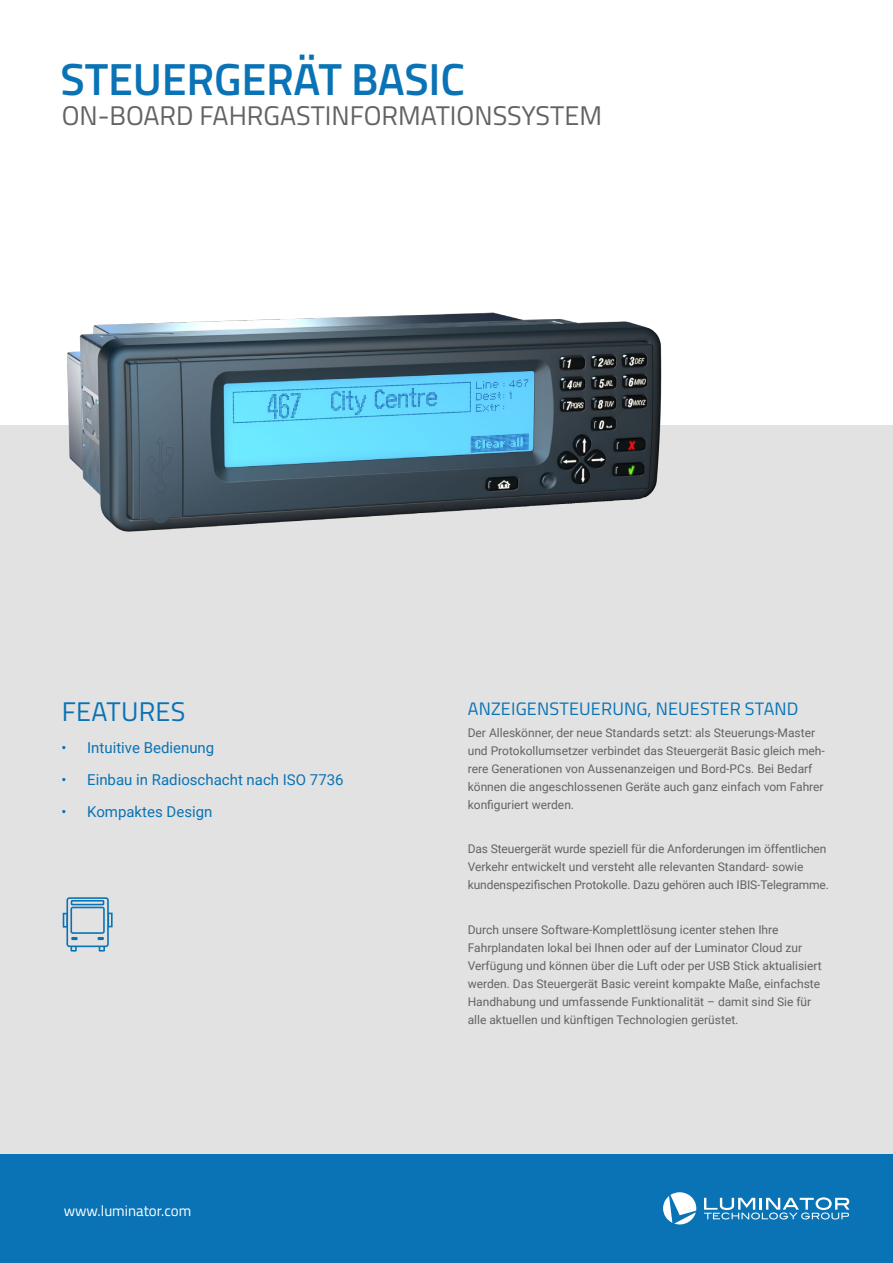
<style>
.page{position:relative;width:893px;height:1263px;background:#fff}
.page>*{position:absolute;margin:0;border:0;box-sizing:border-box;transform-origin:0 0}
.t1{font:600 45px "Titillium Web";letter-spacing:-.005em;color:#0973b5}
.t2{font:27px "Titillium Web";color:#646363}
.t3{font:27px "Titillium Web";letter-spacing:.01em;color:#0973b5}
.t4{font:18px "Titillium Web";letter-spacing:.01em;color:#0973b5}
.t5{font:15px "Roboto";color:#0973b5}
.t6{font:15px "Titillium Web";color:#fff}
.t7{font:12px/18px "Roboto";color:#646363}
</style>
<div class="page">
<div style="left:0;top:425px;width:893px;height:729px;background:#e2e2e2"></div>
<div style="left:0;top:1154px;width:893px;height:109px;background:#0973b5"></div>
<svg style="left:704px;top:1197px;width:145px;height:22px"></svg>
<svg style="left:663px;top:1192px;width:33px;height:32px"></svg>
<svg style="left:63px;top:897px;width:50px;height:54px"></svg>
<img style="left:67px;top:312px;width:595px;height:219px">
<h1 class="t1" style="left:61px;top:45px;width:406px">STEUERGERÄT BASIC</h1>
<h2 class="t2" style="left:62px;top:96px;width:542px">ON-BOARD FAHRGASTINFORMATIONSSYSTEM</h2>
<h2 class="t3" style="left:62px;top:691px;width:125px">FEATURES</h2>
<p class="t5" style="left:62px;top:737px;width:154px">• Intuitive Bedienung</p>
<p class="t5" style="left:62px;top:769px;width:283px">• Einbau in Radioschacht nach ISO 7736</p>
<p class="t5" style="left:62px;top:801px;width:152px">• Kompaktes Design</p>
<p class="t6" style="left:64px;top:1200px;width:129px">www.luminator.com</p>
<h3 class="t4" style="left:468px;top:695px;width:332px">ANZEIGENSTEUERUNG, NEUESTER STAND</h3>
<p class="t7" style="left:468px;top:723px;width:359px">Der Alleskönner, der neue Standards setzt: als Steuerungs-Master und Protokollumsetzer verbindet das Steuergerät Basic gleich meh&shy;rere Generationen von Aussenanzeigen und Bord-PCs. Bei Bedarf können die angeschlossenen Geräte auch ganz einfach vom Fahrer konfiguriert werden.</p>
<p class="t7" style="left:468px;top:840px;width:363px">Das Steuergerät wurde speziell für die Anforderungen im öffentlichen<br>Verkehr entwickelt und versteht alle relevanten Standard- sowie kundenspezifischen Protokolle. Dazu gehören auch IBIS-Telegramme.</p>
<p class="t7" style="left:468px;top:920px;width:356px">Durch unsere Software-Komplettlösung icenter stehen Ihre Fahrplandaten lokal bei Ihnen oder auf der Luminator Cloud zur Verfügung und können über die Luft oder per USB Stick aktualisiert werden. Das Steuergerät Basic vereint kompakte Maße, einfachste Handhabung und umfassende Funktionalität – damit sind Sie für alle aktuellen und künftigen Technologien gerüstet.</p>
</div>
